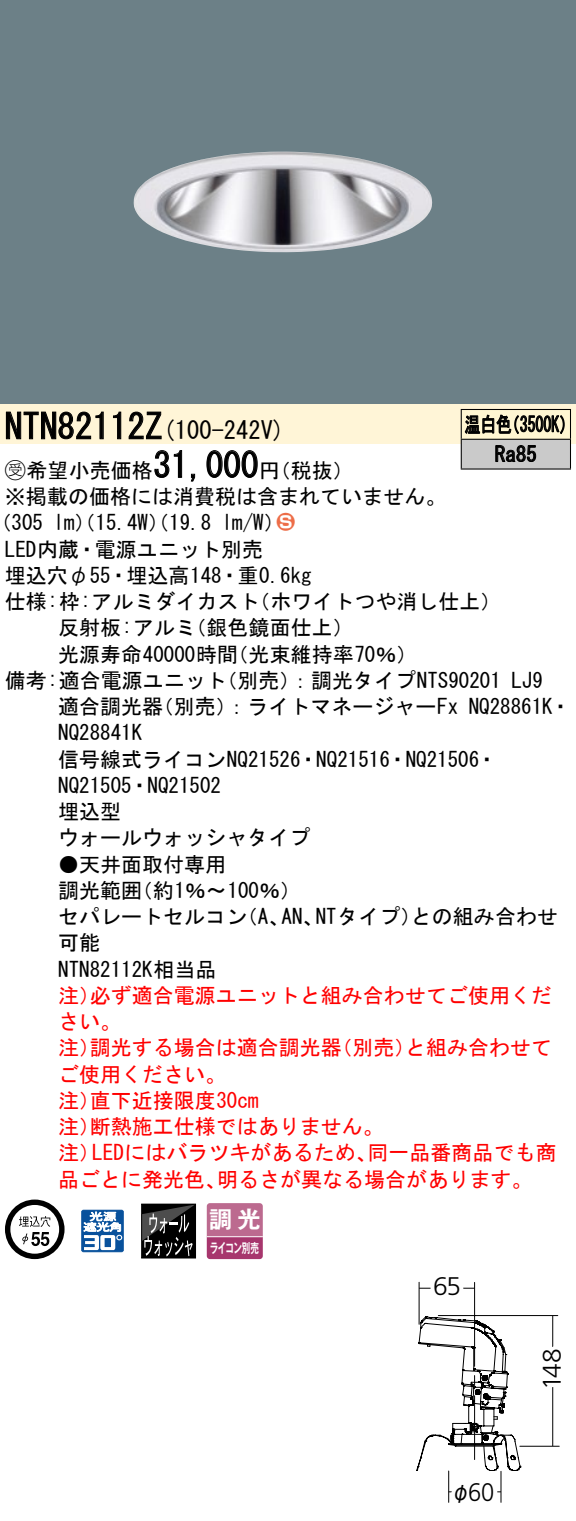
<style>
.page{position:relative;width:576px;height:1521px;background:#fff}
.page>*{position:absolute;margin:0;border:0;box-sizing:border-box;transform-origin:0 0}
.t1{font:35px "MS Gothic";color:#000}
.t2{font:300 25.55px "Frutiger LT Std";letter-spacing:-.025em;color:#000}
.t3{font:300 25.55px "Frutiger LT Std";letter-spacing:-.025em;color:#000;scale:.93 1}
.t4{font:24.5px "MS Gothic";color:#000}
.t5{font:23.1px "Gothic MB101 Pro De Bold 90 pv RKSJ H";color:#fff}
.t6{font:21px/26.2px "MS Gothic";color:#000}
.t7{font:21px/26.2px "MS Gothic";color:#f00}
.t8{font:21px/29.8px "MS Gothic";color:#000;scale:.75 1}
.t9{font:21px "Ford Classification 1";color:#ed6d48}
.t10{font:21px "Gothic MB101 Pro Regular 90 pv RKSJ H";color:#000;scale:.9 1}
.t11{font:13.3px "Gothic MB101 Pro De Bold 90 pv RKSJ H";letter-spacing:-.05em;color:#fff;scale:.65 1}
.s1{font-size:35px}
.s2{font-family:"Ford Classification 1"}
.s3{color:#fff}
</style>
<div class="page">
<div style="left:0;top:0;width:575px;height:404px;background:#6c8087"></div>
<img style="left:133px;top:152px;width:299px;height:100px">
<div style="left:0;top:404px;width:575px;height:40px;background:#fff5d7"></div>
<svg style="left:6px;top:411px;width:98px;height:29px"></svg>
<svg style="left:113px;top:411px;width:9px;height:29px"></svg>
<svg style="left:128px;top:411px;width:34px;height:29px"></svg>
<svg style="left:154px;top:450px;width:28px;height:28px"></svg>
<svg style="left:190px;top:473px;width:6px;height:9px"></svg>
<svg style="left:206px;top:450px;width:52px;height:28px"></svg>
<svg style="left:5px;top:1199px;width:59px;height:60px"></svg>
<svg style="left:81px;top:1209px;width:43px;height:43px"></svg>
<div style="left:141px;top:1203px;width:55px;height:55px;border:1px solid #000"></div>
<svg style="left:141px;top:1204px;width:54px;height:52px;background:#303030"></svg>
<svg style="left:206px;top:1203px;width:56px;height:56px;background:#b55984"></svg>
<hr style="left:207px;top:1236px;width:55px;height:1px;background:#fff">
<div style="left:461px;top:409px;width:109px;height:30px;background:#fff6d2"></div>
<div style="left:461px;top:439px;width:109px;height:30px;background:#cacaca"></div>
<hr style="left:460px;top:409px;width:110px;height:1px;background:#000">
<hr style="left:569px;top:410px;width:2px;height:29px;background:#000">
<hr style="left:460px;top:439px;width:110px;height:1px;background:#000">
<hr style="left:569px;top:440px;width:2px;height:28px;background:#000">
<hr style="left:460px;top:468px;width:110px;height:2px;background:#000">
<svg style="left:460px;top:410px;width:104px;height:58px"></svg>
<hr style="left:438px;top:1315px;width:119px;height:1px;background:#000">
<hr style="left:519px;top:1445px;width:40px;height:1px;background:#000">
<hr style="left:552px;top:1316px;width:1px;height:130px;background:#000">
<svg style="left:552px;top:1336px;width:2px;height:62px"></svg>
<svg style="left:416px;top:1281px;width:105px;height:222px"></svg>
<h1 class="t1" style="left:5px;top:409px;width:142px">NTN82112</h1>
<p class="t4" style="left:145px;top:418px;width:141px">(<span class="s1">Z</span> 100-242 (V</p>
<p class="t8" style="left:494px;top:409px;width:57px;text-indent:-30px">温白色<br>Ra85</p>
<p class="t8" style="left:504px;top:409px;width:96px">（3500 (K</p>
<h1 class="t1" style="left:153px;top:447px;width:106px">31,000</h1>
<p class="t6" style="left:5px;top:457px;width:442px"><span class="s2">B</span>希望小売価格<br>※掲載の価格には消費税は含まれていません。</p>
<p class="t9" style="left:277px;top:511px;width:19px">2<span class="s3">3</span></p>
<p class="t6" style="left:259px;top:457px;width:96px">（円税抜(</p>
<p class="t6" style="left:222px;top:509px;width:64px">l m (W/</p>
<p class="t6" style="left:-9px;top:509px;width:54px">（305</p>
<p class="t6" style="left:5px;top:536px;width:259px">LED内蔵・電源ユニット別売</p>
<p class="t6" style="left:5px;top:562px;width:308px">埋込穴φ55・埋込高148・重0.6kg</p>
<p class="t6" style="left:249px;top:588px;width:254px">（ホワイトつや消し仕上(</p>
<p class="t6" style="left:54px;top:509px;width:159px">lm）（15.4 ）（W 19.8</p>
<p class="t6" style="left:185px;top:588px;width:170px;text-indent:-180px">仕様枠: :アルミダイカスト<br>（銀色鏡面仕上(</p>
<p class="t6" style="left:58px;top:614px;width:139px">反射板:アルミ</p>
<p class="t6" style="left:58px;top:641px;width:181px">光源寿命40000時間</p>
<p class="t6" style="left:227px;top:641px;width:191px">（光束維持率70％(</p>
<p class="t6" style="left:216px;top:667px;width:286px">（別売：）調光タイプNTS90201</p>
<p class="t6" style="left:5px;top:667px;width:223px">備考:適合電源ユニット</p>
<p class="t6" style="left:511px;top:667px;width:33px">LJ9</p>
<p class="t6" style="left:153px;top:693px;width:307px">（別売：）ライトマネージャーFx</p>
<p class="t6" style="left:58px;top:693px;width:441px">適合調光器<br>NQ28841K<br>信号線式ライコンNQ21526・NQ21516・NQ21506・<br>NQ21505・NQ21502<br>埋込型<br>ウォールウォッシャタイプ</p>
<p class="t6" style="left:132px;top:851px;width:171px;text-indent:-73px">●天井面取付専用<br>（約1％〜100％(</p>
<p class="t6" style="left:468px;top:693px;width:104px">NQ28861 ・K</p>
<p class="t6" style="left:58px;top:877px;width:85px">調光範囲</p>
<p class="t6" style="left:315px;top:903px;width:107px">NTタイプ）</p>
<p class="t6" style="left:411px;top:903px;width:148px">との組み合わせ</p>
<p class="t6" style="left:58px;top:903px;width:190px">セパレートセルコン可能<br>NTN82112K相当品</p>
<p class="t7" style="left:90px;top:982px;width:463px">必ず適合電源ユニットと組み合わせてご使用くだ</p>
<p class="t6" style="left:237px;top:903px;width:54px">（、A</p>
<p class="t6" style="left:281px;top:903px;width:43px">AN、</p>
<p class="t7" style="left:58px;top:982px;width:64px">注）さい。</p>
<p class="t7" style="left:90px;top:1034px;width:253px">調光する場合は適合調光器</p>
<p class="t7" style="left:331px;top:1034px;width:85px">（別売）</p>
<p class="t7" style="left:405px;top:1034px;width:148px">と組み合わせて</p>
<p class="t7" style="left:58px;top:1034px;width:43px">注）</p>
<p class="t7" style="left:58px;top:1061px;width:169px">ご使用ください。</p>
<p class="t7" style="left:90px;top:1087px;width:170px">直下近接限度30cm</p>
<p class="t7" style="left:90px;top:1087px;width:295px;text-indent:-32px">注）<br>断熱施工仕様ではありません。</p>
<p class="t7" style="left:58px;top:1113px;width:43px">注）</p>
<p class="t7" style="left:92px;top:1139px;width:286px">LEDにはバラツキがあるため、</p>
<p class="t7" style="left:367px;top:1139px;width:190px">同一品番商品でも商</p>
<p class="t7" style="left:58px;top:1139px;width:43px">注）</p>
<p class="t7" style="left:58px;top:1166px;width:169px">品ごとに発光色、</p>
<p class="t7" style="left:217px;top:1166px;width:317px">明るさが異なる場合があります。</p>
<p class="t5" style="left:209px;top:1200px;width:53px">調光</p>
<p class="t11" style="left:210px;top:1236px;width:77px">ライコン別売</p>
<p class="t2" style="left:433px;top:1271px;width:30px">65</p>
<p class="t3" style="left:468px;top:1477px;width:30px">60</p>
<p class="t10" style="left:451px;top:1474px;width:23px">φ</p>
<p class="t2" style="left:537px;top:1390px;width:43px;rotate:-90deg">148</p>
</div>
